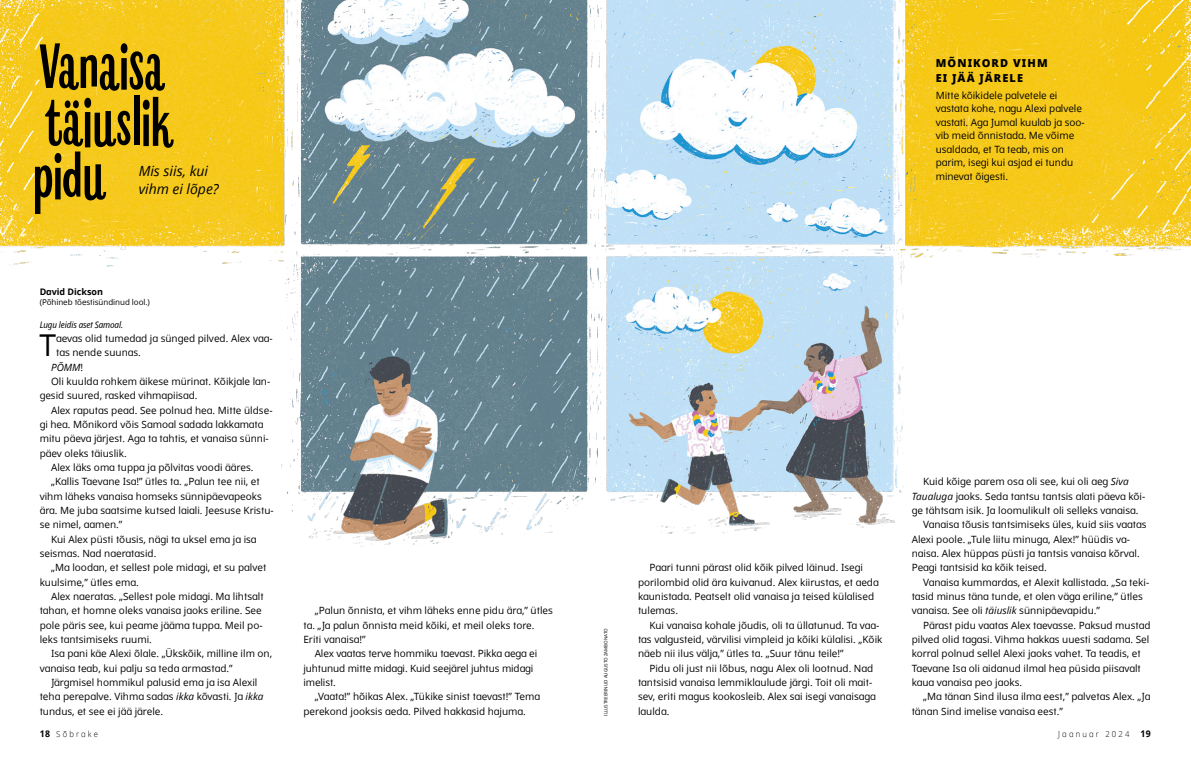
<style>
.page{position:relative;width:1191px;height:774px;background:#fff}
.page>*{position:absolute;margin:0;border:0;box-sizing:border-box;transform-origin:0 0}
.t1{font:900 64px/54.9px "Revla Sans";letter-spacing:-.02em;color:#000}
.p1_first{font:30.1px "Dots Solidlds Lat";color:#000}
.t2{font:italic 14px/18px "Dots Solidlds Lat";color:#000}
.p1_title_aside_sidebar{font:800 11px/15px "Dots Solidlds Lat";letter-spacing:.1em;color:#000}
.p1{font:10px/14.3px "Dots Solidlds Lat";color:#000}
.p1_title_aside_sidebar-2{font:10px/13.5px "Dots Solidlds Lat";letter-spacing:-.005em;color:#000}
.p1_first-2{font:10px/14.3px "Dots Solidlds Lat";color:#000}
.p1-2{font:italic 10px "Dots Solidlds Lat";color:#000}
.p1_bio{font:italic 9px "Dots Solid Condlds Lat";letter-spacing:-.01em;color:#000}
.p1_author-name{font:700 9px "Dots Solidlds Lat";letter-spacing:-.005em;color:#000}
.t3{font:300 8.2px "Dots Solidlds Lat";letter-spacing:.28em;color:#000;scale:.95 1}
.p1_author-role{font:8px "Dots Solidlds Lat";letter-spacing:-.005em;color:#000}
.t4{font:4.5px "Dots Solidlds Lat";color:#000}
.s1{font-style:normal}
.s2{font-style:italic}
.s3{font-family:"Myriad Pro";font-size:8.5px;color:#969798}
.s4{font-weight:700;font-size:9.2px}
</style>
<div class="page">
<img style="left:0;top:0;width:1191px;height:547px">
<p class="t1" style="left:32px;top:39px;width:142px">Vanaisa täiuslik pidu</p>
<p class="t2" style="left:139px;top:162px;width:82px">Mis siis, kui vihm ei lõpe?</p>
<p class="p1_author-name" style="left:40px;top:285px;width:65px">David Dickson</p>
<p class="p1_author-role" style="left:40px;top:296px;width:112px">(Põhineb tõestisündinud lool.)</p>
<p class="p1_bio" style="left:40px;top:318px;width:85px">Lugu leidis aset Samoal.</p>
<p class="p1_first" style="left:39px;top:323px;width:18px">T</p>
<p class="p1_first-2" style="left:56px;top:331px;width:218px">aevas olid tumedad ja sünged pilved. Alex vaa&shy;tas nende suunas.</p>
<p class="p1-2" style="left:51px;top:360px;width:34px">PÕMM<span class="s1">!</span></p>
<p class="p1" style="left:40px;top:374px;width:232px;text-indent:11px">Oli kuulda rohkem äikese mürinat. Kõikjale lan&shy;gesid suured, rasked vihmapiisad.</p>
<p class="p1" style="left:40px;top:403px;width:234px;text-indent:11px">Alex raputas pead. See polnud hea. Mitte üldse&shy;gi hea. Mõnikord võis Samoal sadada lakkamata mitu päeva järjest. Aga ta tahtis, et vanaisa sünni&shy;päev oleks täiuslik.</p>
<p class="p1" style="left:51px;top:460px;width:204px">Alex läks oma tuppa ja põlvitas voodi ääres.</p>
<p class="p1" style="left:40px;top:474px;width:235px;text-indent:11px">„Kallis Taevane Isa!” ütles ta. „Palun tee nii, et vihm läheks vanaisa homseks sünnipäevapeoks ära. Me juba saatsime kutsed laiali. Jeesuse Kristu&shy;se nimel, aamen.”</p>
<p class="p1" style="left:40px;top:532px;width:218px;text-indent:11px">Kui Alex püsti tõusis, nägi ta uksel ema ja isa seismas. Nad naeratasid.</p>
<p class="p1" style="left:40px;top:560px;width:228px;text-indent:11px">„Ma loodan, et sellest pole midagi, et su palvet kuulsime,” ütles ema.</p>
<p class="p1" style="left:40px;top:589px;width:225px;text-indent:11px">Alex naeratas. „Sellest pole midagi. Ma lihtsalt tahan, et homne oleks vanaisa jaoks eriline. See pole päris see, kui peame jääma tuppa. Meil po&shy;leks tantsimiseks ruumi.</p>
<p class="p1" style="left:40px;top:646px;width:234px;text-indent:11px">Isa pani käe Alexi õlale. „Ükskõik, milline ilm on, vanaisa teab, kui palju sa teda armastad.”</p>
<p class="p1" style="left:40px;top:675px;width:225px;text-indent:11px">Järgmisel hommikul palusid ema ja isa Alexil teha perepalve. Vihma sadas <span class="s2">ikka</span> kõvasti. Ja <span class="s2">ikka </span>tundus, et see ei jää järele.</p>
<p class="p1" style="left:303px;top:603px;width:251px;text-indent:11px">„Palun õnnista, et vihm läheks enne pidu ära,” ütles ta. „Ja palun õnnista meid kõiki, et meil oleks tore.<br>Eriti vanaisa!”</p>
<p class="p1" style="left:303px;top:646px;width:235px;text-indent:11px">Alex vaatas terve hommiku taevast. Pikka aega ei juhtunud mitte midagi. Kuid seejärel juhtus midagi imelist.</p>
<p class="p1" style="left:303px;top:689px;width:238px;text-indent:11px">„Vaata!” hõikas Alex. „Tükike sinist taevast!” Tema perekond jooksis aeda. Pilved hakkasid hajuma.</p>
<p class="p1_title_aside_sidebar" style="left:935px;top:56px;width:113px">MÕNIKORD VIHM<br>EI JÄÄ JÄRELE</p>
<p class="p1_title_aside_sidebar-2" style="left:935px;top:88px;width:150px">Mitte kõikidele palvetele ei vastata kohe, nagu Alexi palvele vastati. Aga Jumal kuulab ja soo&shy;vib meid õnnistada. Me võime usaldada, et Ta teab, mis on parim, isegi kui asjad ei tundu minevat õigesti.</p>
<p class="t4" style="left:602px;top:716px;width:89px;rotate:-90deg">ILLUSTREERINUD AUGUSTO ZAMBONATO</p>
<p class="p1" style="left:638px;top:560px;width:242px;text-indent:11px">Paari tunni pärast olid kõik pilved läinud. Isegi porilombid olid ära kuivanud. Alex kiirustas, et aeda kaunistada. Peatselt olid vanaisa ja teised külalised tulemas.</p>
<p class="p1" style="left:638px;top:618px;width:246px;text-indent:11px">Kui vanaisa kohale jõudis, oli ta üllatunud. Ta vaa&shy;tas valgusteid, värvilisi vimpleid ja kõiki külalisi. „Kõik näeb nii ilus välja,” ütles ta. „Suur tänu teile!”</p>
<p class="p1" style="left:638px;top:661px;width:239px;text-indent:11px">Pidu oli just nii lõbus, nagu Alex oli lootnud. Nad tantsisid vanaisa lemmiklaulude järgi. Toit oli mait&shy;sev, eriti magus kookosleib. Alex sai isegi vanaisaga laulda.</p>
<p class="p1" style="left:911px;top:474px;width:235px;text-indent:11px">Kuid kõige parem osa oli see, kui oli aeg <span class="s2">Siva<br>Taualuga</span> jaoks. Seda tantsu tantsis alati päeva kõi&shy;ge tähtsam isik. Ja loomulikult oli selleks vanaisa.</p>
<p class="p1" style="left:911px;top:517px;width:236px;text-indent:11px">Vanaisa tõusis tantsimiseks üles, kuid siis vaatas Alexi poole. „Tule liitu minuga, Alex!” hüüdis va&shy;naisa. Alex hüppas püsti ja tantsis vanaisa kõrval.<br>Peagi tantsisid ka kõik teised.</p>
<p class="p1" style="left:911px;top:575px;width:239px;text-indent:11px">Vanaisa kummardas, et Alexit kallistada. „Sa teki&shy;tasid minus täna tunde, et olen väga eriline,” ütles vanaisa. See oli <span class="s2">täiuslik</span> sünnipäevapidu.”</p>
<p class="p1" style="left:911px;top:618px;width:240px;text-indent:11px">Pärast pidu vaatas Alex taevasse. Paksud mustad pilved olid tagasi. Vihma hakkas uuesti sadama. Sel korral polnud sellel Alexi jaoks vahet. Ta teadis, et Taevane Isa oli aidanud ilmal hea püsida piisavalt kaua vanaisa peo jaoks.</p>
<p class="p1" style="left:911px;top:689px;width:240px;text-indent:11px">„Ma tänan Sind ilusa ilma eest,” palvetas Alex. „Ja tänan Sind imelise vanaisa eest.” <span class="s3">●</span></p>
<p class="t3" style="left:40px;top:728px;width:63px"><span class="s4">18</span> Sõbrake</p>
<p class="t3" style="left:1058px;top:728px;width:99px">Jaanuar 2024 <span class="s4">19</span></p>
</div>
